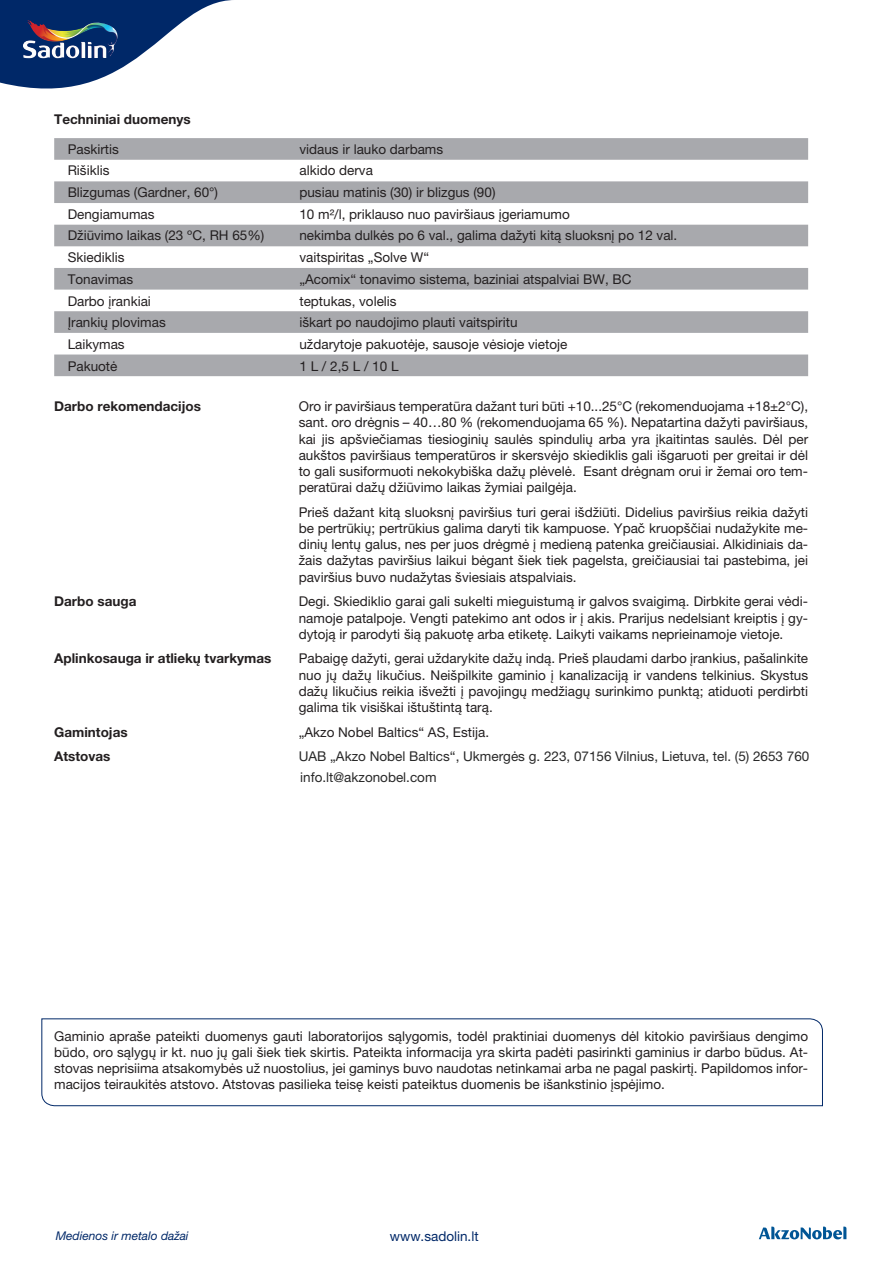
<style>
.page{position:relative;width:893px;height:1263px;background:#fff}
.page>*{position:absolute;margin:0;border:0;box-sizing:border-box;transform-origin:0 0}
.t1{font:13.5px/16.2px "Helvetica Neue LT Pro";color:#231f20;text-align:justify}
.t2{font:700 13.5px "Helvetica Neue LT Pro";color:#231f20}
.t3{font:13.5px/20.9px "Helvetica Neue LT Pro";color:#282828}
.t4{font:13.5px "Helvetica Neue LT Pro";color:#002868}
.t5{font:italic 12px "Helvetica Neue LT Pro";color:#002868}
</style>
<div class="page">
<svg style="left:0;top:0;width:232px;height:89px"></svg>
<img style="left:23px;top:20px;width:96px;height:38px">
<svg style="left:41px;top:1018px;width:782px;height:88px"></svg>
<svg style="left:759px;top:1226px;width:87px;height:13px"></svg>
<svg style="left:54px;top:138px;width:754px;height:238px;fill:#a8a9ad"></svg>
<p class="t2" style="left:54px;top:110px;width:138px">Techniniai duomenys</p>
<p class="t1" style="left:68px;top:141px;width:53px">Paskirtis</p>
<p class="t1" style="left:299px;top:141px;width:145px">vidaus ir lauko darbams</p>
<p class="t1" style="left:68px;top:162px;width:43px">Rišiklis</p>
<p class="t1" style="left:299px;top:162px;width:75px">alkido derva</p>
<p class="t1" style="left:68px;top:184px;width:152px">Blizgumas (Gardner, 60°)</p>
<p class="t1" style="left:299px;top:184px;width:198px">pusiau matinis (30) ir blizgus (90)</p>
<p class="t1" style="left:68px;top:206px;width:88px">Dengiamumas</p>
<p class="t1" style="left:299px;top:206px;width:272px">10 m²/l, priklauso nuo paviršiaus įgeriamumo</p>
<p class="t1" style="left:68px;top:227px;width:198px">Džiūvimo laikas (23 ºC, RH 65%)</p>
<p class="t1" style="left:299px;top:227px;width:379px">nekimba dulkės po 6 val., galima dažyti kitą sluoksnį po 12 val.</p>
<p class="t1" style="left:68px;top:249px;width:58px">Skiediklis</p>
<p class="t1" style="left:299px;top:249px;width:131px">vaitspiritas „Solve W“</p>
<p class="t1" style="left:68px;top:270px;width:67px">Tonavimas</p>
<p class="t1" style="left:299px;top:270px;width:334px">„Acomix“ tonavimo sistema, baziniai atspalviai BW, BC</p>
<p class="t1" style="left:68px;top:293px;width:85px">Darbo įrankiai</p>
<p class="t1" style="left:299px;top:293px;width:99px">teptukas, volelis</p>
<p class="t1" style="left:68px;top:314px;width:100px">Įrankių plovimas</p>
<p class="t1" style="left:299px;top:314px;width:220px">iškart po naudojimo plauti vaitspiritu</p>
<p class="t1" style="left:68px;top:336px;width:59px">Laikymas</p>
<p class="t1" style="left:299px;top:336px;width:270px">uždarytoje pakuotėje, sausoje vėsioje vietoje</p>
<p class="t1" style="left:68px;top:358px;width:51px">Pakuotė</p>
<p class="t1" style="left:299px;top:358px;width:101px">1 L / 2,5 L / 10 L</p>
<p class="t2" style="left:54px;top:398px;width:148px">Darbo rekomendacijos</p>
<p class="t1" style="left:299px;top:398px;width:511px">Oro ir paviršiaus temperatūra dažant turi būti +10...25°C (rekomenduojama +18±2°C), sant. oro drėgnis – 40…80 % (rekomenduojama 65 %). Nepatartina dažyti paviršiaus, kai jis apšviečiamas tiesioginių saulės spindulių arba yra įkaitintas saulės. Dėl per aukštos paviršiaus temperatūros ir skersvėjo skiediklis gali išgaruoti per greitai ir dėl to gali susiformuoti nekokybiška dažų plėvelė. Esant drėgnam orui ir žemai oro tem&shy;peratūrai dažų džiūvimo laikas žymiai pailgėja.</p>
<p class="t1" style="left:299px;top:504px;width:511px">Prieš dažant kitą sluoksnį paviršius turi gerai išdžiūti. Didelius paviršius reikia dažyti be pertrūkių; pertrūkius galima daryti tik kampuose. Ypač kruopščiai nudažykite me&shy;dinių lentų galus, nes per juos drėgmė į medieną patenka greičiausiai. Alkidiniais da&shy;žais dažytas paviršius laikui bėgant šiek tiek pagelsta, greičiausiai tai pastebima, jei paviršius buvo nudažytas šviesiais atspalviais.</p>
<p class="t2" style="left:54px;top:593px;width:84px">Darbo sauga</p>
<p class="t1" style="left:299px;top:593px;width:511px">Degi. Skiediklio garai gali sukelti mieguistumą ir galvos svaigimą. Dirbkite gerai vėdi&shy;namoje patalpoje. Vengti patekimo ant odos ir į akis. Prarijus nedelsiant kreiptis į gy&shy;dytoją ir parodyti šią pakuotę arba etiketę. Laikyti vaikams neprieinamoje vietoje.</p>
<p class="t2" style="left:54px;top:650px;width:219px">Aplinkosauga ir atliekų tvarkymas</p>
<p class="t1" style="left:299px;top:650px;width:511px">Pabaigę dažyti, gerai uždarykite dažų indą. Prieš plaudami darbo įrankius, pašalinkite nuo jų dažų likučius. Neišpilkite gaminio į kanalizaciją ir vandens telkinius. Skystus dažų likučius reikia išvežti į pavojingų medžiagų surinkimo punktą; atiduoti perdirbti galima tik visiškai ištuštintą tarą.</p>
<p class="t2" style="left:54px;top:724px;width:75px">Gamintojas</p>
<p class="t1" style="left:299px;top:724px;width:192px">„Akzo Nobel Baltics“ AS, Estija.</p>
<p class="t2" style="left:54px;top:748px;width:58px">Atstovas</p>
<p class="t3" style="left:299px;top:746px;width:512px">UAB „Akzo Nobel Baltics“, Ukmergės g. 223, 07156 Vilnius, Lietuva, tel. (5) 2653 760 info.lt@akzonobel.com</p>
<p class="t1" style="left:54px;top:1028px;width:755px">Gaminio apraše pateikti duomenys gauti laboratorijos sąlygomis, todėl praktiniai duomenys dėl kitokio paviršiaus dengimo būdo, oro sąlygų ir kt. nuo jų gali šiek tiek skirtis. Pateikta informacija yra skirta padėti pasirinkti gaminius ir darbo būdus. At&shy;stovas neprisiima atsakomybės už nuostolius, jei gaminys buvo naudotas netinkamai arba ne pagal paskirtį. Papildomos infor&shy;macijos teiraukitės atstovo. Atstovas pasilieka teisę keisti pateiktus duomenis be išankstinio įspėjimo.</p>
<p class="t5" style="left:56px;top:1228px;width:134px">Medienos ir metalo dažai</p>
<p class="t4" style="left:390px;top:1228px;width:90px">www.sadolin.lt</p>
</div>
